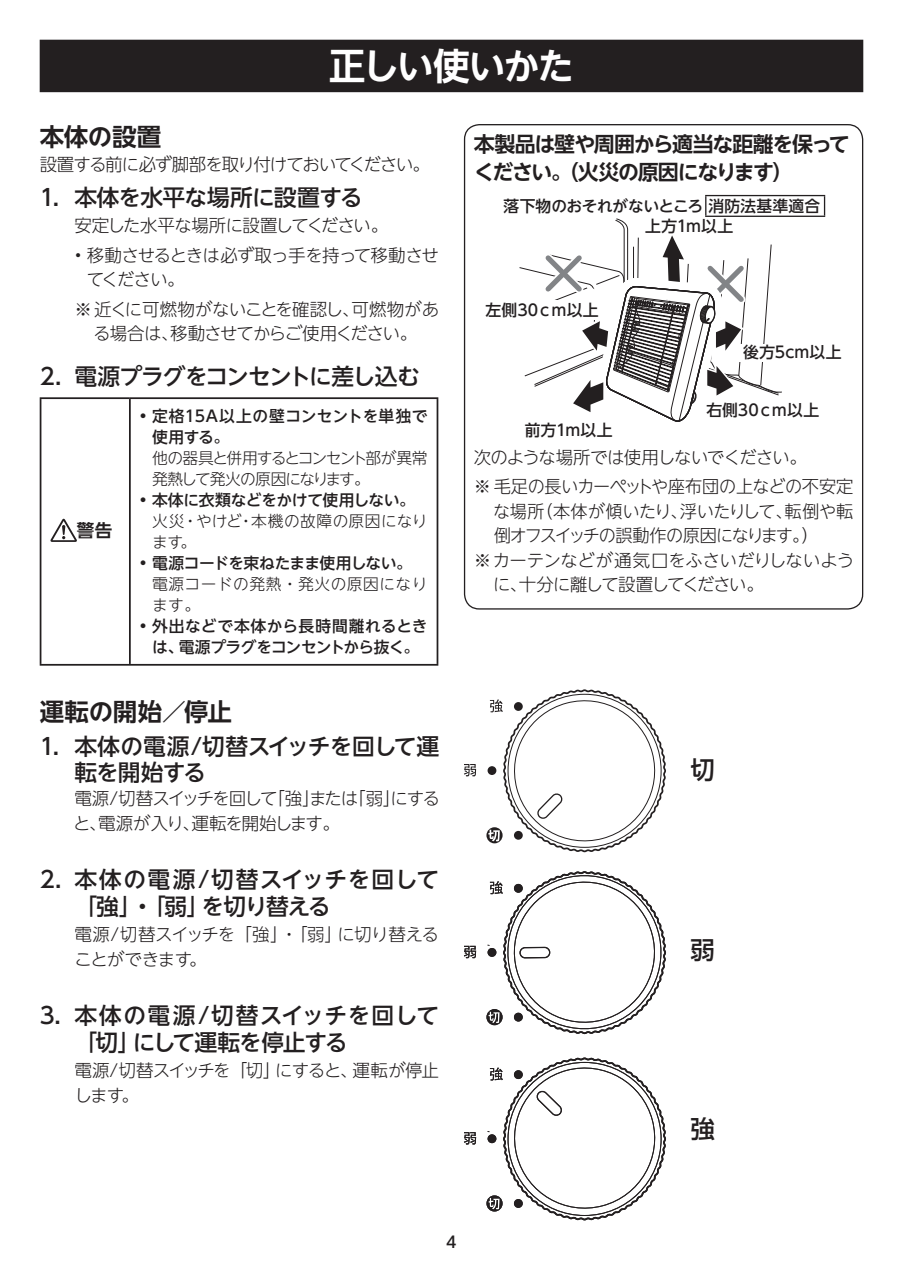
<style>
.page{position:relative;width:903px;height:1275px;background:#fff}
.page>*{position:absolute;margin:0;border:0;box-sizing:border-box;transform-origin:0 0}
.t1{font:36.75px "UD Shin Go NT Pro De Bold 90 msp RKSJ H";letter-spacing:-.055em;color:#fff}
.t2{font:24.5px "UD Shin Go NT Pro De Bold 90 msp RKSJ H";letter-spacing:-.015em;color:#231f20}
.t3{font:24.5px "UD Shin Go NT Pro Medium 90 msp RKSJ H";color:#231f20}
.t4{font:22.75px/26.2px "UD Shin Go NT Pro Medium 90 msp RKSJ H";letter-spacing:-.03em;color:#231f20}
.t5{font:22.75px/26.2px "UD Shin Go NT Pro Medium 90 msp RKSJ H";letter-spacing:.015em;color:#231f20}
.t6{font:22.75px/26.2px "UD Shin Go NT Pro Medium 90 msp RKSJ H";letter-spacing:-.005em;color:#231f20}
.t7{font:21px/28px "UD Shin Go NT Pro De Bold 90 msp RKSJ H";letter-spacing:-.065em;color:#231f20}
.t8{font:17.5px/24.5px "UD Shin Go NT Pro Light 90 msp RKSJ H";letter-spacing:-.05em;color:#231f20}
.t9{font:17.5px/24.5px "UD Shin Go NT Pro Light 90 msp RKSJ H";letter-spacing:-.075em;color:#231f20}
.t10{font:17.5px "UD Shin Go NT Pro Light 90 msp RKSJ H";letter-spacing:-.01em;color:#231f20}
.t11{font:17.5px "UD Shin Go NT Pro Light 90 msp RKSJ H";letter-spacing:-.025em;color:#231f20}
.t12{font:17.5px "UD Shin Go NT Pro Light 90 msp RKSJ H";letter-spacing:-.09em;color:#231f20}
.t13{font:17.5px "UD Shin Go NT Pro De Bold 90 msp RKSJ H";color:#231f20}
.t14{font:15.75px/21px "UD Shin Go NT Pro Medium 90 msp RKSJ H";letter-spacing:-.005em;color:#231f20;text-align:center}
.t15{font:15.75px/21px "UD Shin Go NT Pro Light 90 msp RKSJ H";letter-spacing:-.095em;color:#231f20}
.t16{font:15.75px/21px "UD Shin Go NT Pro Medium 90 msp RKSJ H";letter-spacing:.025em;color:#231f20}
.t17{font:15.75px/21px "UD Shin Go NT Pro Light 90 msp RKSJ H";letter-spacing:.02em;color:#231f20}
.t18{font:15.75px/21px "UD Shin Go NT Pro Light 90 msp RKSJ H";letter-spacing:.03em;color:#231f20}
.t19{font:15.75px "UD Shin Go NT Pro Medium 90 msp RKSJ H";letter-spacing:-.035em;color:#231f20}
</style>
<div class="page">
<svg style="left:464px;top:764px;width:12px;height:12px"></svg>
<svg style="left:486px;top:689px;width:180px;height:164px"></svg>
<div style="left:514px;top:831px;width:9px;height:9px;background:#231f20;border-radius:50%"></div>
<svg style="left:464px;top:946px;width:12px;height:12px"></svg>
<svg style="left:486px;top:871px;width:180px;height:164px"></svg>
<div style="left:514px;top:1013px;width:9px;height:8px;background:#231f20;border-radius:50%"></div>
<svg style="left:464px;top:1132px;width:12px;height:12px"></svg>
<svg style="left:486px;top:1057px;width:180px;height:164px"></svg>
<div style="left:514px;top:1199px;width:9px;height:9px;background:#231f20;border-radius:50%"></div>
<div style="left:40px;top:40px;width:823px;height:52px;background:#231f20"></div>
<hr style="left:40px;top:397px;width:90px;height:2px;background:#231f20">
<hr style="left:40px;top:399px;width:1px;height:265px;background:#231f20">
<hr style="left:130px;top:397px;width:308px;height:2px;background:#231f20">
<hr style="left:129px;top:399px;width:2px;height:265px;background:#231f20">
<hr style="left:437px;top:399px;width:1px;height:265px;background:#231f20">
<hr style="left:40px;top:664px;width:398px;height:2px;background:#231f20">
<svg style="left:50px;top:519px;width:27px;height:23px"></svg>
<hr style="left:705px;top:195px;width:120px;height:1px;background:#231f20">
<svg style="left:519px;top:196px;width:263px;height:226px"></svg>
<svg style="left:824px;top:196px;width:1px;height:20px"></svg>
<hr style="left:705px;top:216px;width:120px;height:1px;background:#231f20">
<h1 class="t1" style="left:329px;top:52px;width:247px">正しい使いかた</h1>
<h2 class="t2" style="left:40px;top:128px;width:123px">本体の設置</h2>
<p class="t9" style="left:40px;top:155px;width:392px">設置する前に必ず脚部を取り付けておいてください。</p>
<h3 class="t4" style="left:40px;top:187px;width:324px">1. 本体を水平な場所に設置する</h3>
<p class="t8" style="left:74px;top:216px;width:315px">安定した水平な場所に設置してください。</p>
<p class="t8" style="left:87px;top:245px;width:354px;text-indent:-12px">• 移動させるときは必ず取っ手を持って移動させてください。</p>
<p class="t8" style="left:74px;top:299px;width:366px;text-align:center">※ 近くに可燃物がないことを確認し、可燃物がある場合は、移動させてからご使用ください。</p>
<h3 class="t4" style="left:40px;top:366px;width:382px">2. 電源プラグをコンセントに差し込む</h3>
<p class="t13" style="left:77px;top:524px;width:37px">警告</p>
<p class="t16" style="left:152px;top:408px;width:277px;text-indent:-12px">• 定格15A以上の壁コンセントを単独で使用する。</p>
<p class="t15" style="left:152px;top:450px;width:277px">他の器具と併用するとコンセント部が異常発熱して発火の原因になります。</p>
<p class="t14" style="left:140px;top:492px;width:277px">• 本体に衣類などをかけて使用しない。</p>
<p class="t17" style="left:152px;top:513px;width:277px">火災・やけど・本機の故障の原因になります。</p>
<p class="t19" style="left:140px;top:557px;width:274px">• 電源コードを束ねたまま使用しない。</p>
<p class="t18" style="left:152px;top:576px;width:277px">電源コードの発熱・発火の原因になります。</p>
<p class="t14" style="left:140px;top:618px;width:289px">• 外出などで本体から長時間離れるときは、電源プラグをコンセントから抜く。</p>
<h2 class="t2" style="left:40px;top:703px;width:194px">運転の開始／停止</h2>
<h3 class="t4" style="left:74px;top:736px;width:366px;text-indent:-35px">1. 本体の電源/切替スイッチを回して運転を開始する</h3>
<p class="t9" style="left:73px;top:789px;width:368px">電源/切替スイッチを回して「強」または「弱」にすると、電源が入り、運転を開始します。</p>
<h3 class="t5" style="left:74px;top:870px;width:366px;text-indent:-35px">2. 本体の電源/切替スイッチを回して「強」・「弱」を切り替える</h3>
<p class="t8" style="left:74px;top:925px;width:366px">電源/切替スイッチを「強」・「弱」に切り替えることができます。</p>
<h3 class="t6" style="left:74px;top:1006px;width:366px;text-indent:-35px">3. 本体の電源/切替スイッチを回して「切」にして運転を停止する</h3>
<p class="t8" style="left:74px;top:1061px;width:366px">電源/切替スイッチを「切」にすると、運転が停止します。</p>
<p class="t7" style="left:474px;top:133px;width:377px">本製品は壁や周囲から適当な距離を保ってください。（火災の原因になります）</p>
<p class="t14" style="left:645px;top:218px;width:90px">上方1m以上</p>
<p class="t14" style="left:503px;top:198px;width:318px">落下物のおそれがないところ消防法基準適合</p>
<p class="t14" style="left:486px;top:302px;width:115px">左側30ｃｍ以上</p>
<p class="t14" style="left:525px;top:422px;width:89px">前方1m以上</p>
<p class="t14" style="left:743px;top:344px;width:100px">後方5cm以上</p>
<p class="t14" style="left:706px;top:401px;width:114px">右側30ｃｍ以上</p>
<p class="t8" style="left:474px;top:445px;width:381px;line-height:29.4px">次のような場所では使用しないでください。<br>※ 毛足の長いカーペットや座布団の上などの不安定</p>
<p class="t10" style="left:493px;top:505px;width:362px">な場所（本体が傾いたり、浮いたりして、転倒や転</p>
<p class="t9" style="left:494px;top:526px;width:327px">倒オフスイッチの誤動作の原因になります。）</p>
<p class="t11" style="left:474px;top:554px;width:382px">※ カーテンなどが通気口をふさいだりしないよう</p>
<p class="t12" style="left:493px;top:578px;width:272px">に、十分に離して設置してください。</p>
<h2 class="t3" style="left:690px;top:760px;width:26px">切</h2>
<h2 class="t3" style="left:690px;top:941px;width:26px">弱</h2>
<h2 class="t3" style="left:690px;top:1119px;width:26px">強</h2>
<p class="t14" style="left:446px;top:1234px;width:12px">4</p>
</div>
